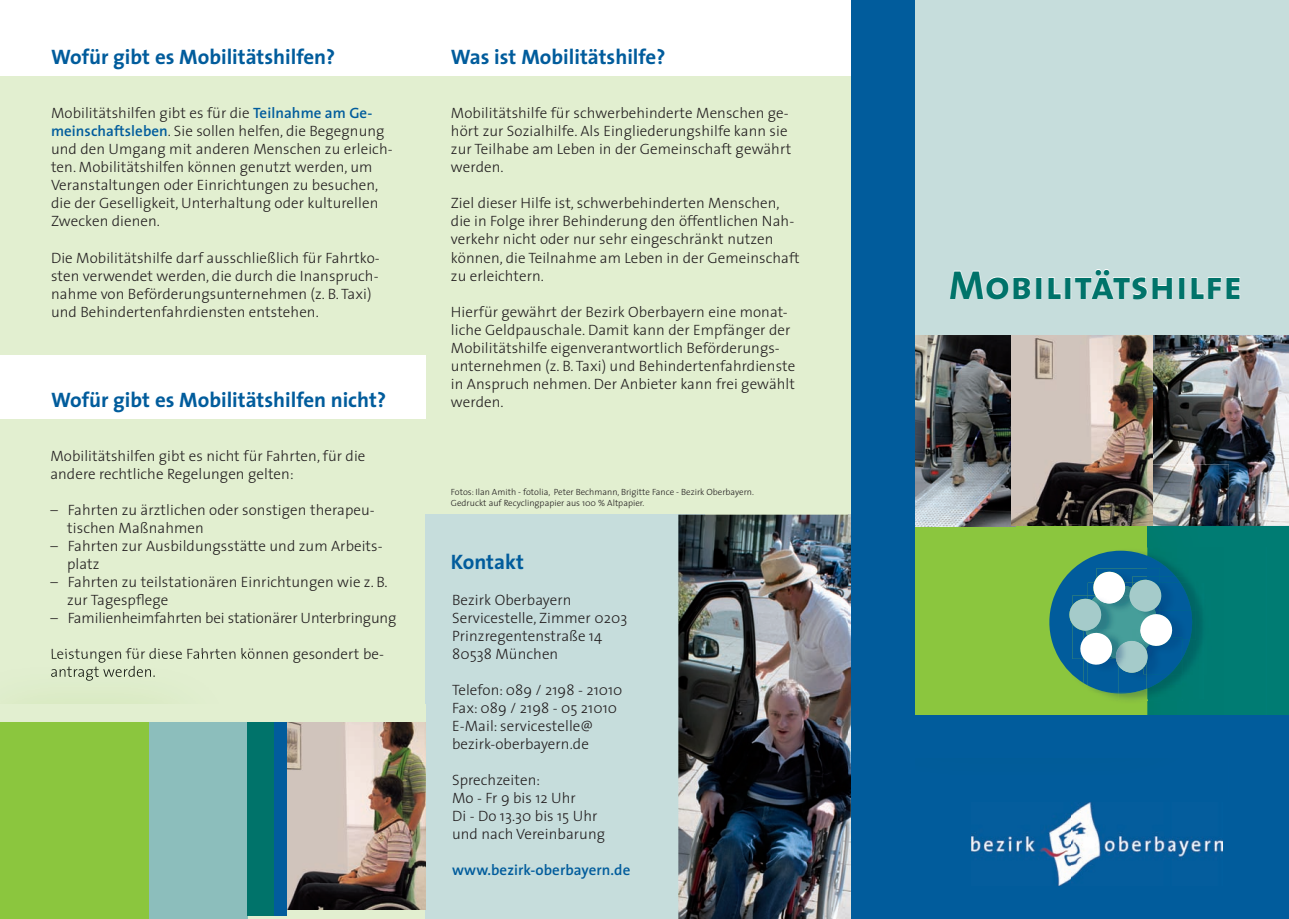
<style>
.page{position:relative;width:1289px;height:919px;background:#fff}
.page>*{position:absolute;margin:0;border:0;box-sizing:border-box;transform-origin:0 0}
.t1{font:40.5px "The Sans Bold Caps";letter-spacing:.015em;color:#00736a}
.t2{font:700 21px "The Sans";color:#015c9c}
.t3{font:300 15px/18px "The Sans";letter-spacing:.005em;color:#231f20}
.t4{font:600 15px "The Sans";letter-spacing:.005em;color:#015c9c}
.t5{font:300 9px/10.8px "The Sans";color:#231f20}
.s1{font-weight:600;color:#015c9c}
</style>
<div class="page">
<div style="left:0;top:77px;width:866px;height:841px;background:#e2efd0"></div>
<div style="left:910px;top:525px;width:378px;height:393px;background:#015c9c"></div>
<div style="left:425px;top:514px;width:279px;height:404px;background:#c6dddc"></div>
<img style="left:678px;top:514px;width:172px;height:404px">
<div style="left:0;top:355px;width:425px;height:63px;background:#fff"></div>
<img style="left:971px;top:802px;width:251px;height:83px">
<img style="left:1152px;top:334px;width:136px;height:192px">
<div style="left:1073px;top:526px;width:215px;height:189px;background:#007c73"></div>
<img style="left:848px;top:514px;width:2px;height:283px">
<img style="left:1152px;top:464px;width:76px;height:62px">
<div style="left:910px;top:526px;width:237px;height:189px;background:#8bc63e"></div>
<img style="left:1098px;top:692px;width:20px;height:7px">
<img style="left:1147px;top:693px;width:13px;height:7px">
<svg style="left:1125px;top:699px;width:12px;height:1px"></svg>
<img style="left:1118px;top:693px;width:29px;height:6px">
<img style="left:1118px;top:692px;width:43px;height:1px">
<img style="left:1182px;top:576px;width:6px;height:6px">
<img style="left:1182px;top:582px;width:9px;height:28px">
<img style="left:1182px;top:610px;width:22px;height:64px">
<img style="left:1182px;top:639px;width:7px;height:19px">
<img style="left:1192px;top:610px;width:3px;height:29px">
<img style="left:1182px;top:610px;width:10px;height:29px">
<svg style="left:1049px;top:550px;width:133px;height:142px"></svg>
<img style="left:27px;top:654px;width:225px;height:262px">
<img style="left:52px;top:654px;width:200px;height:8px">
<img style="left:51px;top:665px;width:104px;height:15px">
<div style="left:0;top:716px;width:171px;height:202px;background:#8bc63e"></div>
<div style="left:150px;top:716px;width:98px;height:202px;background:#8cbebc"></div>
<img style="left:287px;top:722px;width:138px;height:187px">
<div style="left:247px;top:712px;width:33px;height:203px;background:#00736a"></div>
<img style="left:914px;top:334px;width:101px;height:193px">
<img style="left:1011px;top:334px;width:141px;height:192px">
<div style="left:906px;top:0;width:382px;height:334px;background:#c6dddc"></div>
<svg style="left:949px;top:270px;width:82px;height:29px"></svg>
<div style="left:1036px;top:277px;width:5px;height:21px;border:1px solid #fff"></div>
<svg style="left:1048px;top:277px;width:13px;height:22px"></svg>
<div style="left:1065px;top:277px;width:5px;height:21px;border:1px solid #fff"></div>
<svg style="left:1074px;top:269px;width:98px;height:31px"></svg>
<div style="left:1179px;top:277px;width:5px;height:21px;border:1px solid #fff"></div>
<svg style="left:1191px;top:277px;width:49px;height:22px"></svg>
<div style="left:850px;top:0;width:64px;height:918px;background:#015c9c"></div>
<div style="left:274px;top:712px;width:13px;height:203px;background:#015c9c"></div>
<div style="left:0;top:704px;width:425px;height:17px;background:#e2efd0"></div>
<h2 class="t2" style="left:51px;top:40px;width:286px">Wofür gibt es Mobilitätshilfen?</h2>
<p class="t3" style="left:51px;top:104px;width:343px">Mobilitätshilfen gibt es für die <span class="s1">Teilnahme am Ge&shy;meinschaftsleben</span>. Sie sollen helfen, die Begegnung und den Umgang mit anderen Menschen zu erleich&shy;ten. Mobilitätshilfen können genutzt werden, um Veranstaltungen oder Einrichtungen zu besuchen, die der Geselligkeit, Unterhaltung oder kulturellen Zwecken dienen.</p>
<p class="t3" style="left:51px;top:248px;width:330px">Die Mobilitätshilfe darf ausschließlich für Fahrtko&shy;sten verwendet werden, die durch die Inanspruch&shy;nahme von Beförderungsunternehmen (z. B. Taxi) und Behindertenfahrdiensten entstehen.</p>
<h2 class="t2" style="left:51px;top:382px;width:336px">Wofür gibt es Mobilitätshilfen nicht?</h2>
<p class="t3" style="left:50px;top:446px;width:316px">Mobilitätshilfen gibt es nicht für Fahrten, für die andere rechtliche Regelungen gelten:</p>
<p class="t3" style="left:67px;top:500px;width:309px;text-indent:-17px">– Fahrten zu ärztlichen oder sonstigen therapeu&shy;tischen Maßnahmen</p>
<p class="t3" style="left:67px;top:536px;width:317px;text-indent:-17px">– Fahrten zur Ausbildungsstätte und zum Arbeits&shy;platz</p>
<p class="t3" style="left:67px;top:572px;width:322px;text-indent:-17px">– Fahrten zu teilstationären Einrichtungen wie z. B. zur Tagespflege</p>
<p class="t3" style="left:50px;top:608px;width:347px">– Familienheimfahrten bei stationärer Unterbringung</p>
<p class="t3" style="left:50px;top:644px;width:335px">Leistungen für diese Fahrten können gesondert be-</p>
<h2 class="t2" style="left:451px;top:40px;width:216px">Was ist Mobilitätshilfe?</h2>
<p class="t3" style="left:451px;top:104px;width:342px">Mobilitätshilfe für schwerbehinderte Menschen ge&shy;hört zur Sozialhilfe. Als Eingliederungshilfe kann sie zur Teilhabe am Leben in der Gemeinschaft gewährt werden.</p>
<p class="t3" style="left:451px;top:194px;width:350px">Ziel dieser Hilfe ist, schwerbehinderten Menschen, die in Folge ihrer Behinderung den öffentlichen Nah&shy;verkehr nicht oder nur sehr eingeschränkt nutzen können, die Teilnahme am Leben in der Gemeinschaft zu erleichtern.</p>
<p class="t3" style="left:451px;top:302px;width:346px">Hierfür gewährt der Bezirk Oberbayern eine monat&shy;liche Geldpauschale. Damit kann der Empfänger der Mobilitätshilfe eigenverantwortlich Beförderungs&shy;unternehmen (z. B. Taxi) und Behindertenfahrdienste in Anspruch nehmen. Der Anbieter kann frei gewählt werden.</p>
<p class="t5" style="left:451px;top:486px;width:304px">Fotos: Ilan Amith - fotolia, Peter Bechmann, Brigitte Fance - Bezirk Oberbayern.<br>Gedruckt auf Recyclingpapier aus 100 % Altpapier.</p>
<h2 class="t2" style="left:451px;top:544px;width:75px">Kontakt</h2>
<p class="t3" style="left:452px;top:590px;width:177px">Bezirk Oberbayern<br>Servicestelle, Zimmer 0203<br>Prinzregentenstraße 14<br>80538 München</p>
<p class="t3" style="left:452px;top:680px;width:172px">Telefon: 089 / 2198 - 21010<br>Fax: 089 / 2198 - 05 21010<br>E-Mail: servicestelle@ bezirk-oberbayern.de</p>
<p class="t3" style="left:452px;top:770px;width:154px">Sprechzeiten:<br>Mo - Fr 9 bis 12 Uhr<br>Di - Do 13.30 bis 15 Uhr und nach Vereinbarung</p>
<p class="t4" style="left:452px;top:857px;width:180px">www.bezirk-oberbayern.de</p>
<h1 class="t1" style="left:948px;top:251px;width:295px">Mobilitätshilfe</h1>
</div>
